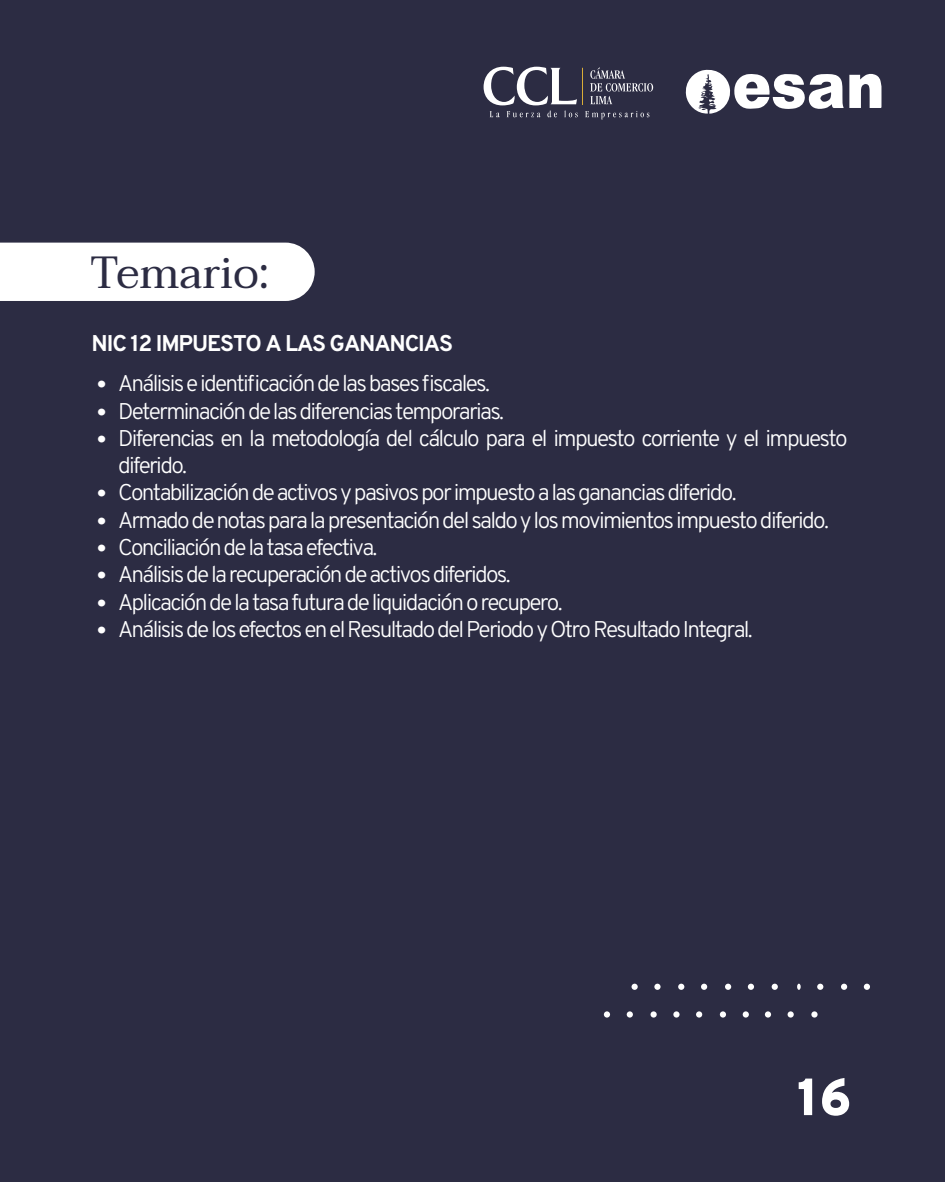
<style>
.page{position:relative;width:945px;height:1182px;background:#fff}
.page>*{position:absolute;margin:0;border:0;box-sizing:border-box;transform-origin:0 0}
.t1{font:900 52.15px "Overpass";color:#fff}
.t2{font:44.8px "Taviraj";color:#2c2c43}
.t3{font:300 22.75px/27.3px "Overpass";letter-spacing:-.075em;color:#fff}
.t4{font:700 22.75px "Overpass";letter-spacing:-.05em;color:#fff}
.t5{font:900 22.75px/27.3px "Overpass";color:#fff;text-align:justify}
</style>
<div class="page">
<div style="left:0;top:0;width:945px;height:1181px;background:#2c2c43"></div>
<div style="left:0;top:242px;width:315px;height:59px;background:#fff"></div>
<svg style="left:590px;top:67px;width:63px;height:37px"></svg>
<hr style="left:582px;top:68px;width:1px;height:37px;background:#d9ad37">
<svg style="left:484px;top:67px;width:94px;height:50px"></svg>
<svg style="left:585px;top:111px;width:64px;height:8px"></svg>
<svg style="left:632px;top:983px;width:6px;height:6px"></svg>
<div style="left:654px;top:983px;width:7px;height:6px;background:#fff;border-radius:50%"></div>
<svg style="left:678px;top:983px;width:6px;height:6px"></svg>
<svg style="left:701px;top:983px;width:6px;height:6px"></svg>
<svg style="left:725px;top:983px;width:6px;height:6px"></svg>
<svg style="left:748px;top:983px;width:6px;height:6px"></svg>
<svg style="left:772px;top:983px;width:6px;height:6px"></svg>
<svg style="left:797px;top:983px;width:4px;height:6px"></svg>
<svg style="left:604px;top:1011px;width:6px;height:6px"></svg>
<svg style="left:627px;top:1011px;width:6px;height:6px"></svg>
<svg style="left:651px;top:1011px;width:6px;height:6px"></svg>
<div style="left:673px;top:1011px;width:7px;height:6px;background:#fff;border-radius:50%"></div>
<svg style="left:817px;top:983px;width:6px;height:6px"></svg>
<svg style="left:841px;top:983px;width:6px;height:6px"></svg>
<svg style="left:864px;top:983px;width:6px;height:6px"></svg>
<svg style="left:696px;top:1011px;width:6px;height:6px"></svg>
<svg style="left:720px;top:1011px;width:6px;height:6px"></svg>
<svg style="left:743px;top:1011px;width:6px;height:6px"></svg>
<svg style="left:765px;top:1011px;width:6px;height:6px"></svg>
<svg style="left:788px;top:1011px;width:6px;height:6px"></svg>
<div style="left:811px;top:1011px;width:7px;height:6px;background:#fff;border-radius:50%"></div>
<svg style="left:685px;top:69px;width:197px;height:45px"></svg>
<h2 class="t2" style="left:90px;top:237px;width:181px">Temario:</h2>
<p class="t4" style="left:92px;top:325px;width:363px">NIC 12 IMPUESTO A LAS GANANCIAS</p>
<p class="t5" style="left:97px;top:370px;width:11px">• • •</p>
<p class="t5" style="left:97px;top:479px;width:11px">• • • • • •</p>
<p class="t3" style="left:118px;top:369px;width:731px">Análisis e identificación de las bases fiscales.<br>Determinación de las diferencias temporarias.<br>Diferencias en la metodología del cálculo para el impuesto corriente y el impuesto diferido.<br>Contabilización de activos y pasivos por impuesto a las ganancias diferido.<br>Armado de notas para la presentación del saldo y los movimientos impuesto diferido.<br>Conciliación de la tasa efectiva.<br>Análisis de la recuperación de activos diferidos.<br>Aplicación de la tasa futura de liquidación o recupero.<br>Análisis de los efectos en el Resultado del Periodo y Otro Resultado Integral.</p>
<h1 class="t1" style="left:797px;top:1054px;width:56px">16</h1>
</div>
